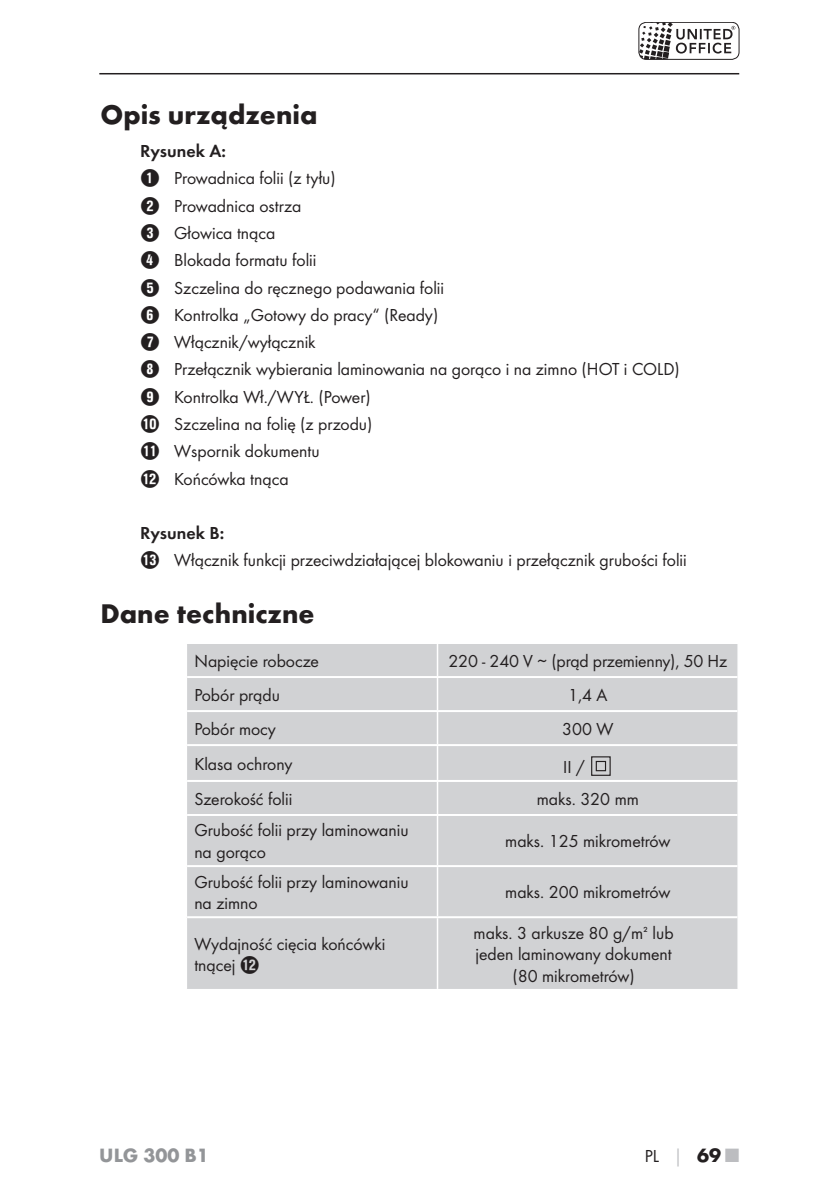
<style>
.page{position:relative;width:840px;height:1191px;background:#fff}
.page>*{position:absolute;margin:0;border:0;box-sizing:border-box;transform-origin:0 0}
.t1{font:700 28px "Futura";color:#231f20}
.t2{font:700 20px "Futura";color:#939598}
.t3{font:18px/27.2px "Futura Boo";color:#231f20}
.t4{font:18px "Futura Dem";color:#231f20}
.s1{font-family:"Hako PI Nummern";font-size:20px}
.s2{font-family:"Futura";font-weight:700;color:#bcbdc0}
.s3{font-family:"Futura";font-weight:700;font-size:20px}
.s4{font-family:"Futura";font-weight:700;font-size:20px;color:#bcbdc0}
</style>
<div class="page">
<svg style="left:640px;top:22px;width:94px;height:36px"></svg>
<div style="left:638px;top:22px;width:100px;height:38px;border:1px solid #231f20;border-radius:7px"></div>
<hr style="left:99px;top:73px;width:639px;height:1px;background:#231f20">
<div style="left:187px;top:644px;width:550px;height:345px;background:#d1d2d4"></div>
<hr style="left:187px;top:676px;width:550px;height:2px;background:#fff">
<hr style="left:187px;top:710px;width:550px;height:2px;background:#fff">
<hr style="left:187px;top:744px;width:550px;height:2px;background:#fff">
<hr style="left:187px;top:780px;width:550px;height:2px;background:#fff">
<hr style="left:187px;top:814px;width:550px;height:2px;background:#fff">
<hr style="left:187px;top:865px;width:550px;height:2px;background:#fff">
<hr style="left:187px;top:916px;width:550px;height:2px;background:#fff">
<hr style="left:436px;top:644px;width:2px;height:32px;background:#fff">
<hr style="left:436px;top:678px;width:2px;height:32px;background:#fff">
<hr style="left:436px;top:712px;width:2px;height:32px;background:#fff">
<hr style="left:436px;top:746px;width:2px;height:34px;background:#fff">
<hr style="left:436px;top:782px;width:2px;height:32px;background:#fff">
<hr style="left:436px;top:816px;width:2px;height:49px;background:#fff">
<hr style="left:436px;top:867px;width:2px;height:49px;background:#fff">
<hr style="left:436px;top:918px;width:2px;height:71px;background:#fff">
<svg style="left:590px;top:755px;width:21px;height:21px"></svg>
<h1 class="t1" style="left:100px;top:104px;width:218px">Opis urządzenia</h1>
<p class="t4" style="left:140px;top:143px;width:87px">Rysunek A:</p>
<p class="t3" style="left:140px;top:166px;width:541px"><span class="s1">1</span> Prowadnica folii (z tyłu)<br><span class="s1">2</span> Prowadnica ostrza<br><span class="s1">3</span> Głowica tnąca<br><span class="s1">4</span> Blokada formatu folii<br><span class="s1">5</span> Szczelina do ręcznego podawania folii<br><span class="s1">6</span> Kontrolka „Gotowy do pracy“ (Ready)<br><span class="s1">7</span> Włącznik/wyłącznik<br><span class="s1">8</span> Przełącznik wybierania laminowania na gorąco i na zimno (HOT i COLD)<br><span class="s1">9</span> Kontrolka Wł./WYŁ. (Power)<br><span class="s1">0</span> Szczelina na folię (z przodu)<br><span class="s1">Q</span> Wspornik dokumentu<br><span class="s1">W</span> Końcówka tnąca</p>
<p class="t4" style="left:140px;top:525px;width:86px">Rysunek B:</p>
<p class="t3" style="left:140px;top:548px;width:548px"><span class="s1">E</span> Włącznik funkcji przeciwdziałającej blokowaniu i przełącznik grubości folii</p>
<h1 class="t1" style="left:100px;top:602px;width:215px">Dane techniczne</h1>
<p class="t3" style="left:194px;top:648px;width:126px">Napięcie robocze</p>
<p class="t3" style="left:448px;top:648px;width:280px">220 - 240 V ∼ (prąd przemienny), 50 Hz</p>
<p class="t3" style="left:194px;top:682px;width:87px">Pobór prądu</p>
<p class="t3" style="left:567px;top:682px;width:41px">1,4 A</p>
<p class="t3" style="left:194px;top:716px;width:83px">Pobór mocy</p>
<p class="t3" style="left:562px;top:716px;width:53px">300 W</p>
<p class="t3" style="left:194px;top:751px;width:99px">Klasa ochrony</p>
<p class="t3" style="left:563px;top:754px;width:23px">II /</p>
<p class="t3" style="left:194px;top:786px;width:99px">Szerokość folii</p>
<p class="t3" style="left:536px;top:786px;width:104px">maks. 320 mm</p>
<p class="t3" style="left:194px;top:820px;width:216px;line-height:21.6px">Grubość folii przy laminowaniu na gorąco</p>
<p class="t3" style="left:505px;top:828px;width:167px">maks. 125 mikrometrów</p>
<p class="t3" style="left:194px;top:871px;width:216px;line-height:21.6px">Grubość folii przy laminowaniu na zimno</p>
<p class="t3" style="left:505px;top:879px;width:167px">maks. 200 mikrometrów</p>
<p class="t3" style="left:194px;top:933px;width:192px;line-height:21.6px">Wydajność cięcia końcówki tnącej <span class="s1">W</span></p>
<p class="t3" style="left:473px;top:923px;width:201px;line-height:21.6px;text-align:center">maks. 3 arkusze 80 g/m2 lub jeden laminowany dokument (80 mikrometrów)</p>
<p class="t2" style="left:99px;top:1147px;width:111px">ULG 300 B1</p>
<p class="t3" style="left:644px;top:1143px;width:96px">PL <span class="s2">│</span> <span class="s3">69</span> <span class="s4">■</span></p>
</div>
